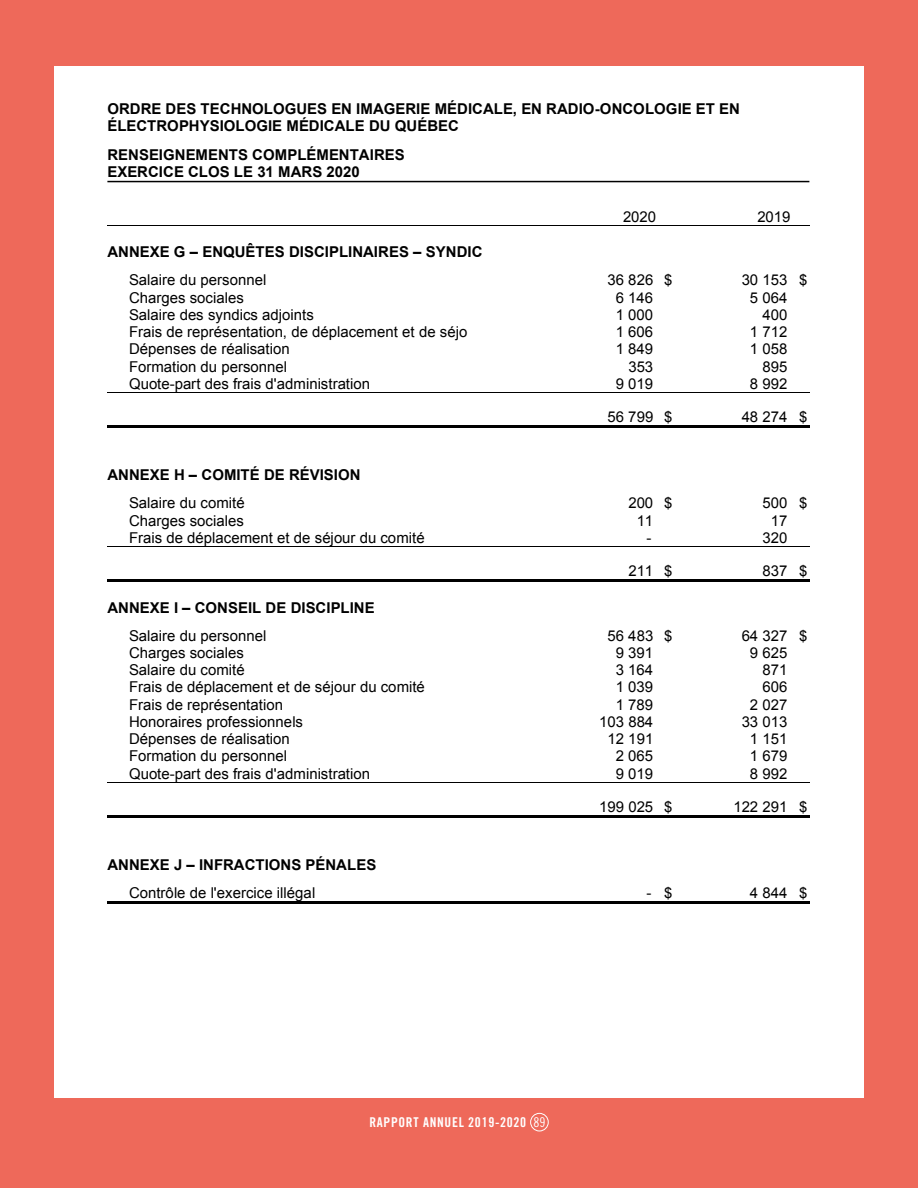
<style>
.page{position:relative;width:918px;height:1188px;background:#fff}
.page>*{position:absolute;margin:0;border:0;box-sizing:border-box;transform-origin:0 0}
.t1{font:15px/28px "Arial";color:#000}
.t2{font:700 15px/28px "Arial";color:#000}
.t3{font:13.5px "Trade Gothic LT Std Bd Cn 20";letter-spacing:.05em;color:#fff}
.s1{font-weight:400}
.s2{font-weight:700}
.s3{font-family:"Trade Gothic LT Std Cn 18"}
</style>
<div class="page">
<div style="left:0;top:1098px;width:918px;height:90px;background:#ee695a"></div>
<div style="left:0;top:0;width:918px;height:66px;background:#ee695a"></div>
<div style="left:891px;top:0;width:27px;height:1188px;background:#ee695a"></div>
<div style="left:864px;top:0;width:43px;height:1188px;background:#ee695a"></div>
<div style="left:0;top:0;width:54px;height:1188px;background:#ee695a"></div>
<div style="left:530px;top:1113px;width:18px;height:18px;border:1px solid #fff;border-radius:50%"></div>
<hr style="left:107px;top:225px;width:433px;height:1px;background:#000">
<hr style="left:540px;top:225px;width:135px;height:1px;background:#000">
<hr style="left:675px;top:225px;width:135px;height:1px;background:#000">
<hr style="left:107px;top:181px;width:702px;height:1px;background:#000">
<hr style="left:107px;top:392px;width:433px;height:1px;background:#000">
<hr style="left:540px;top:392px;width:135px;height:1px;background:#000">
<hr style="left:675px;top:392px;width:135px;height:1px;background:#000">
<hr style="left:107px;top:425px;width:433px;height:2px;background:#000">
<hr style="left:542px;top:425px;width:133px;height:2px;background:#000">
<hr style="left:677px;top:425px;width:133px;height:2px;background:#000">
<hr style="left:107px;top:546px;width:433px;height:1px;background:#000">
<hr style="left:540px;top:546px;width:135px;height:1px;background:#000">
<hr style="left:675px;top:546px;width:135px;height:1px;background:#000">
<hr style="left:107px;top:579px;width:433px;height:2px;background:#000">
<hr style="left:542px;top:579px;width:133px;height:2px;background:#000">
<hr style="left:677px;top:579px;width:133px;height:2px;background:#000">
<hr style="left:107px;top:782px;width:433px;height:1px;background:#000">
<hr style="left:540px;top:782px;width:135px;height:1px;background:#000">
<hr style="left:675px;top:782px;width:135px;height:1px;background:#000">
<hr style="left:107px;top:815px;width:433px;height:2px;background:#000">
<hr style="left:542px;top:815px;width:133px;height:2px;background:#000">
<hr style="left:677px;top:815px;width:133px;height:2px;background:#000">
<hr style="left:107px;top:901px;width:433px;height:3px;background:#000">
<hr style="left:542px;top:901px;width:133px;height:3px;background:#000">
<hr style="left:677px;top:901px;width:133px;height:3px;background:#000">
<p class="t2" style="left:107px;top:101px;width:634px;line-height:17.1px">ORDRE DES TECHNOLOGUES EN IMAGERIE MÉDICALE, EN RADIO-ONCOLOGIE ET EN<br>ÉLECTROPHYSIOLOGIE MÉDICALE DU QUÉBEC</p>
<p class="t2" style="left:107px;top:146px;width:299px;line-height:17.2px">RENSEIGNEMENTS COMPLÉMENTAIRES<br>EXERCICE CLOS LE 31 MARS 2020</p>
<p class="t1" style="left:623px;top:203px;width:35px">2020</p>
<p class="t1" style="left:757px;top:203px;width:35px">2019</p>
<p class="t2" style="left:129px;top:239px;width:355px;text-indent:-22px">ANNEXE G – ENQUÊTES DISCIPLINAIRES – SYNDIC<br><span class="s1">Salaire du personnel</span></p>
<p class="t1" style="left:608px;top:266px;width:67px">36 826 $</p>
<p class="t1" style="left:742px;top:266px;width:67px">30 153 $</p>
<p class="t1" style="left:129px;top:284px;width:116px">Charges sociales</p>
<p class="t1" style="left:616px;top:284px;width:39px">6 146</p>
<p class="t1" style="left:750px;top:284px;width:39px">5 064</p>
<p class="t1" style="left:129px;top:301px;width:186px">Salaire des syndics adjoints</p>
<p class="t1" style="left:616px;top:301px;width:39px">1 000</p>
<p class="t1" style="left:763px;top:301px;width:26px">400</p>
<p class="t1" style="left:129px;top:318px;width:340px">Frais de représentation, de déplacement et de séjo</p>
<p class="t1" style="left:616px;top:318px;width:39px">1 606</p>
<p class="t1" style="left:750px;top:318px;width:39px">1 712</p>
<p class="t1" style="left:129px;top:335px;width:162px">Dépenses de réalisation</p>
<p class="t1" style="left:616px;top:335px;width:39px">1 849</p>
<p class="t1" style="left:750px;top:335px;width:39px">1 058</p>
<p class="t1" style="left:129px;top:353px;width:160px">Formation du personnel</p>
<p class="t1" style="left:628px;top:353px;width:26px">353</p>
<p class="t1" style="left:763px;top:353px;width:26px">895</p>
<p class="t1" style="left:129px;top:370px;width:243px">Quote-part des frais d'administration</p>
<p class="t1" style="left:616px;top:370px;width:39px">9 019</p>
<p class="t1" style="left:750px;top:370px;width:39px">8 992</p>
<p class="t1" style="left:608px;top:403px;width:67px">56 799 $</p>
<p class="t1" style="left:742px;top:403px;width:67px">48 274 $</p>
<p class="t2" style="left:129px;top:462px;width:233px;text-indent:-22px">ANNEXE H – COMITÉ DE RÉVISION<br><span class="s1">Salaire du comité</span></p>
<p class="t1" style="left:628px;top:489px;width:46px">200 $</p>
<p class="t1" style="left:763px;top:489px;width:47px">500 $</p>
<p class="t1" style="left:129px;top:506px;width:116px">Charges sociales</p>
<p class="t1" style="left:637px;top:506px;width:18px">11</p>
<p class="t1" style="left:771px;top:506px;width:18px">17</p>
<p class="t1" style="left:129px;top:524px;width:297px">Frais de déplacement et de séjour du comité</p>
<p class="t1" style="left:647px;top:524px;width:6px">-</p>
<p class="t1" style="left:763px;top:524px;width:26px">320</p>
<p class="t1" style="left:628px;top:557px;width:46px">211 $</p>
<p class="t1" style="left:763px;top:557px;width:47px">837 $</p>
<p class="t2" style="left:129px;top:594px;width:247px;text-indent:-22px">ANNEXE I – CONSEIL DE DISCIPLINE<br><span class="s1">Salaire du personnel</span></p>
<p class="t1" style="left:608px;top:622px;width:67px">56 483 $</p>
<p class="t1" style="left:742px;top:622px;width:67px">64 327 $</p>
<p class="t1" style="left:129px;top:639px;width:116px">Charges sociales</p>
<p class="t1" style="left:616px;top:639px;width:39px">9 391</p>
<p class="t1" style="left:750px;top:639px;width:39px">9 625</p>
<p class="t1" style="left:129px;top:656px;width:117px">Salaire du comité</p>
<p class="t1" style="left:616px;top:656px;width:39px">3 164</p>
<p class="t1" style="left:763px;top:656px;width:26px">871</p>
<p class="t1" style="left:129px;top:673px;width:297px">Frais de déplacement et de séjour du comité</p>
<p class="t1" style="left:616px;top:673px;width:39px">1 039</p>
<p class="t1" style="left:763px;top:673px;width:26px">606</p>
<p class="t1" style="left:129px;top:691px;width:155px">Frais de représentation</p>
<p class="t1" style="left:616px;top:691px;width:39px">1 789</p>
<p class="t1" style="left:750px;top:691px;width:39px">2 027</p>
<p class="t1" style="left:129px;top:708px;width:176px">Honoraires professionnels</p>
<p class="t1" style="left:599px;top:708px;width:56px">103 884</p>
<p class="t1" style="left:742px;top:708px;width:47px">33 013</p>
<p class="t1" style="left:129px;top:725px;width:162px">Dépenses de réalisation</p>
<p class="t1" style="left:608px;top:725px;width:47px">12 191</p>
<p class="t1" style="left:750px;top:725px;width:39px">1 151</p>
<p class="t1" style="left:129px;top:742px;width:160px">Formation du personnel</p>
<p class="t1" style="left:616px;top:742px;width:39px">2 065</p>
<p class="t1" style="left:750px;top:742px;width:39px">1 679</p>
<p class="t1" style="left:129px;top:760px;width:243px">Quote-part des frais d'administration</p>
<p class="t1" style="left:616px;top:760px;width:39px">9 019</p>
<p class="t1" style="left:750px;top:760px;width:39px">8 992</p>
<p class="t1" style="left:599px;top:792px;width:75px">199 025 $</p>
<p class="t1" style="left:733px;top:792px;width:76px">122 291 $</p>
<p class="t1" style="left:129px;top:851px;width:249px;text-indent:-22px"><span class="s2">ANNEXE J – INFRACTIONS PÉNALES<br></span>Contrôle de l'exercice illégal</p>
<p class="t3" style="left:370px;top:1114px;width:177px">RAPPORT ANNUEL 2019-2020 <span class="s3">89</span></p>
<p class="t1" style="left:647px;top:879px;width:27px">- $</p>
<p class="t1" style="left:750px;top:879px;width:59px">4 844 $</p>
</div>
